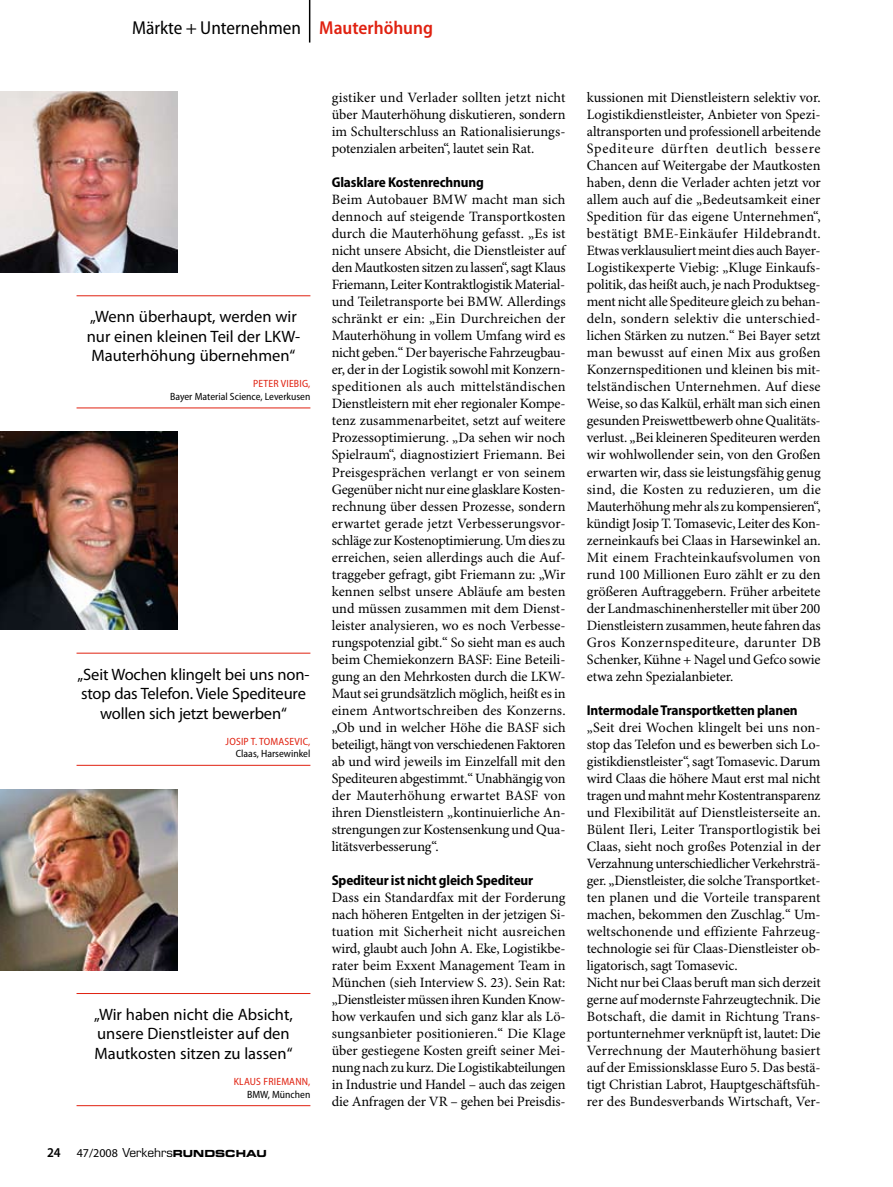
<style>
.page{position:relative;width:893px;height:1187px;background:#fff}
.page>*{position:absolute;margin:0;border:0;box-sizing:border-box;transform-origin:0 0}
.t1{font:semi-condensed 18.75px "Myriad Pro";color:#000}
.t2{font:600 semi-condensed 18.75px "Myriad Pro";color:#e02110}
.t3{font:16.5px/19.5px "Myriad Pro";color:#000}
.t4{font:14.25px/17px "Minion Pro";letter-spacing:-.01em;color:#000;text-align:justify}
.t5{font:700 semi-condensed 14.25px "Myriad Pro";letter-spacing:-.01em;color:#000}
.t6{font:semi-condensed 10.5px "Myriad Pro";color:#000}
.t7{font:semi-condensed 10.5px "Myriad Pro";letter-spacing:.02em;color:#e02110}
.t8{font:9.75px "Eurostile LT Std Bold Ex 2";color:#000}
.s1{font-family:"Myriad Pro";font-weight:600;font-size:13.5px}
.s2{font-family:"Myriad Pro";font-size:12px}
.s3{font-family:"Eurostile LT Std";font-size:12px}
</style>
<div class="page">
<hr style="left:309px;top:0;width:1px;height:43px;background:#000">
<hr style="left:77px;top:295px;width:233px;height:1px;background:#e02110">
<hr style="left:77px;top:407px;width:233px;height:1px;background:#e02110">
<hr style="left:77px;top:652px;width:233px;height:1px;background:#e02110">
<hr style="left:77px;top:764px;width:233px;height:1px;background:#e02110">
<hr style="left:77px;top:993px;width:233px;height:1px;background:#e02110">
<hr style="left:77px;top:1105px;width:233px;height:1px;background:#e02110">
<img style="left:0;top:91px;width:177px;height:181px">
<img style="left:0;top:432px;width:177px;height:197px">
<img style="left:0;top:789px;width:177px;height:180px">
<h1 class="t1" style="left:132px;top:18px;width:171px">Märkte + Unternehmen</h1>
<h1 class="t2" style="left:319px;top:18px;width:115px">Mauterhöhung</h1>
<p class="t3" style="left:87px;top:306px;width:215px">„Wenn überhaupt, werden wir nur einen kleinen Teil der LKW-<br>Mauterhöhung übernehmen“</p>
<p class="t7" style="left:253px;top:378px;width:12px">Peter</p>
<p class="t7" style="left:281px;top:378px;width:11px">Viebig</p>
<p class="t7" style="left:308px;top:378px;width:4px">,</p>
<p class="t6" style="left:170px;top:391px;width:142px">Bayer Material Science, Leverkusen</p>
<p class="t3" style="left:78px;top:664px;width:233px;text-align:center">„Seit Wochen klingelt bei uns non&shy;stop das Telefon. Viele Spediteure wollen sich jetzt bewerben“</p>
<p class="t7" style="left:226px;top:735px;width:52px">Josip T. Tomasevic</p>
<p class="t7" style="left:308px;top:735px;width:4px">,</p>
<p class="t6" style="left:236px;top:748px;width:76px">Claas, Harsewinkel</p>
<p class="t3" style="left:94px;top:1004px;width:200px">„Wir haben nicht die Absicht, unsere Dienstleister auf den<br>Mautkosten sitzen zu lassen“</p>
<p class="t7" style="left:234px;top:1075px;width:12px">Klaus</p>
<p class="t7" style="left:264px;top:1075px;width:12px">Friemann</p>
<p class="t7" style="left:308px;top:1075px;width:4px">,</p>
<p class="t6" style="left:247px;top:1088px;width:65px">BMW, München</p>
<p class="t8" style="left:47px;top:1146px;width:221px"><span class="s1">24</span> <span class="s2">47/2008</span> <span class="s3">Verkehrs</span>RUNDSCHAU</p>
<p class="t4" style="left:332px;top:90px;width:235px">gistiker und Verlader sollten jetzt nicht über Mauterhöhung diskutieren, sondern im Schulterschluss an Rationalisierungs&shy;potenzialen arbeiten“, lautet sein Rat.</p>
<p class="t5" style="left:332px;top:174px;width:154px">Glasklare Kostenrechnung</p>
<p class="t4" style="left:332px;top:192px;width:235px">Beim Autobauer BMW macht man sich dennoch auf steigende Transportkosten durch die Mauterhöhung gefasst. „Es ist nicht unsere Absicht, die Dienstleister auf den Mautkosten sitzen zu lassen“, sagt Klaus Friemann, Leiter Kontraktlogistik Material&shy;und Teiletransporte bei BMW. Allerdings schränkt er ein: „Ein Durchreichen der Mauterhöhung in vollem Umfang wird es nicht geben.“ Der bayerische Fahrzeugbau&shy;er, der in der Logistik sowohl mit Konzern&shy;speditionen als auch mittelständischen Dienstleistern mit eher regionaler Kompe&shy;tenz zusammenarbeitet, setzt auf weitere Prozessoptimierung. „Da sehen wir noch Spielraum“, diagnostiziert Friemann. Bei Preisgesprächen verlangt er von seinem Gegenüber nicht nur eine glasklare Kosten&shy;rechnung über dessen Prozesse, sondern erwartet gerade jetzt Verbesserungsvor&shy;schläge zur Kostenoptimierung. Um dies zu erreichen, seien allerdings auch die Auf&shy;traggeber gefragt, gibt Friemann zu: „Wir kennen selbst unsere Abläufe am besten und müssen zusammen mit dem Dienst&shy;leister analysieren, wo es noch Verbesse&shy;rungspotenzial gibt.“ So sieht man es auch beim Chemiekonzern BASF: Eine Beteili&shy;gung an den Mehrkosten durch die LKW-Maut sei grundsätzlich möglich, heißt es in einem Antwortschreiben des Konzerns. „Ob und in welcher Höhe die BASF sich beteiligt, hängt von verschiedenen Faktoren ab und wird jeweils im Einzelfall mit den Spediteuren abgestimmt.“ Unabhängig von der Mauterhöhung erwartet BASF von ihren Dienstleistern „kontinuierliche An&shy;strengungen zur Kostensenkung und Qua&shy;litätsverbesserung“.</p>
<p class="t5" style="left:332px;top:872px;width:203px">Spediteur ist nicht gleich Spediteur</p>
<p class="t4" style="left:332px;top:889px;width:235px">Dass ein Standardfax mit der Forderung nach höheren Entgelten in der jetzigen Si&shy;tuation mit Sicherheit nicht ausreichen wird, glaubt auch John A. Eke, Logistikbe&shy;rater beim Exxent Management Team in München (sieh Interview S. 23). Sein Rat: „Dienstleister müssen ihren Kunden Know&shy;how verkaufen und sich ganz klar als Lö&shy;sungsanbieter positionieren.“ Die Klage über gestiegene Kosten greift seiner Mei&shy;nung nach zu kurz. Die Logistikabteilungen in Industrie und Handel – auch das zeigen die Anfragen der VR – gehen bei Preisdis-</p>
<p class="t4" style="left:587px;top:90px;width:236px">kussionen mit Dienstleistern selektiv vor.<br>Logistikdienstleister, Anbieter von Spezi&shy;altransporten und professionell arbeitende Spediteure dürften deutlich bessere Chancen auf Weitergabe der Mautkosten haben, denn die Verlader achten jetzt vor allem auch auf die „Bedeutsamkeit einer Spedition für das eigene Unternehmen“, bestätigt BME-Einkäufer Hildebrandt.<br>Etwas verklausuliert meint dies auch Bayer-Logistikexperte Viebig: „Kluge Einkaufs&shy;politik, das heißt auch, je nach Produktseg&shy;ment nicht alle Spediteure gleich zu behan&shy;deln, sondern selektiv die unterschied&shy;lichen Stärken zu nutzen.“ Bei Bayer setzt man bewusst auf einen Mix aus großen Konzernspeditionen und kleinen bis mit&shy;telständischen Unternehmen. Auf diese Weise, so das Kalkül, erhält man sich einen gesunden Preiswettbewerb ohne Qualitäts&shy;verlust. „Bei kleineren Spediteuren werden wir wohlwollender sein, von den Großen erwarten wir, dass sie leistungsfähig genug sind, die Kosten zu reduzieren, um die Mauterhöhung mehr als zu kompensieren“, kündigt Josip T. Tomasevic, Leiter des Kon&shy;zerneinkaufs bei Claas in Harsewinkel an.<br>Mit einem Frachteinkaufsvolumen von rund 100 Millionen Euro zählt er zu den größeren Auftraggebern. Früher arbeitete der Landmaschinenhersteller mit über 200<br>Dienstleistern zusammen, heute fahren das Gros Konzernspediteure, darunter DB Schenker, Kühne + Nagel und Gefco sowie etwa zehn Spezialanbieter.</p>
<p class="t5" style="left:587px;top:702px;width:212px">Intermodale Transportketten planen</p>
<p class="t4" style="left:587px;top:719px;width:235px;text-align:left">„Seit drei Wochen klingelt bei uns non&shy;stop das Telefon und es bewerben sich Lo&shy;gistikdienstleister“, sagt Tomasevic. Darum wird Claas die höhere Maut erst mal nicht tragen und mahnt mehr Kostentransparenz und Flexibilität auf Dienstleisterseite an.<br>Bülent Ileri, Leiter Transportlogistik bei Claas, sieht noch großes Potenzial in der Verzahnung unterschiedlicher Verkehrsträ&shy;ger. „Dienstleister, die solche Transportket&shy;ten planen und die Vorteile transparent machen, bekommen den Zuschlag.“ Um&shy;weltschonende und effiziente Fahrzeug&shy;technologie sei für Claas-Dienstleister ob&shy;ligatorisch, sagt Tomasevic.<br>Nicht nur bei Claas beruft man sich derzeit gerne auf modernste Fahrzeugtechnik. Die Botschaft, die damit in Richtung Trans&shy;portunternehmer verknüpft ist, lautet: Die Verrechnung der Mauterhöhung basiert auf der Emissionsklasse Euro 5. Das bestä&shy;tigt Christian Labrot, Hauptgeschäftsfüh&shy;rer des Bundesverbands Wirtschaft, Ver-</p>
</div>
